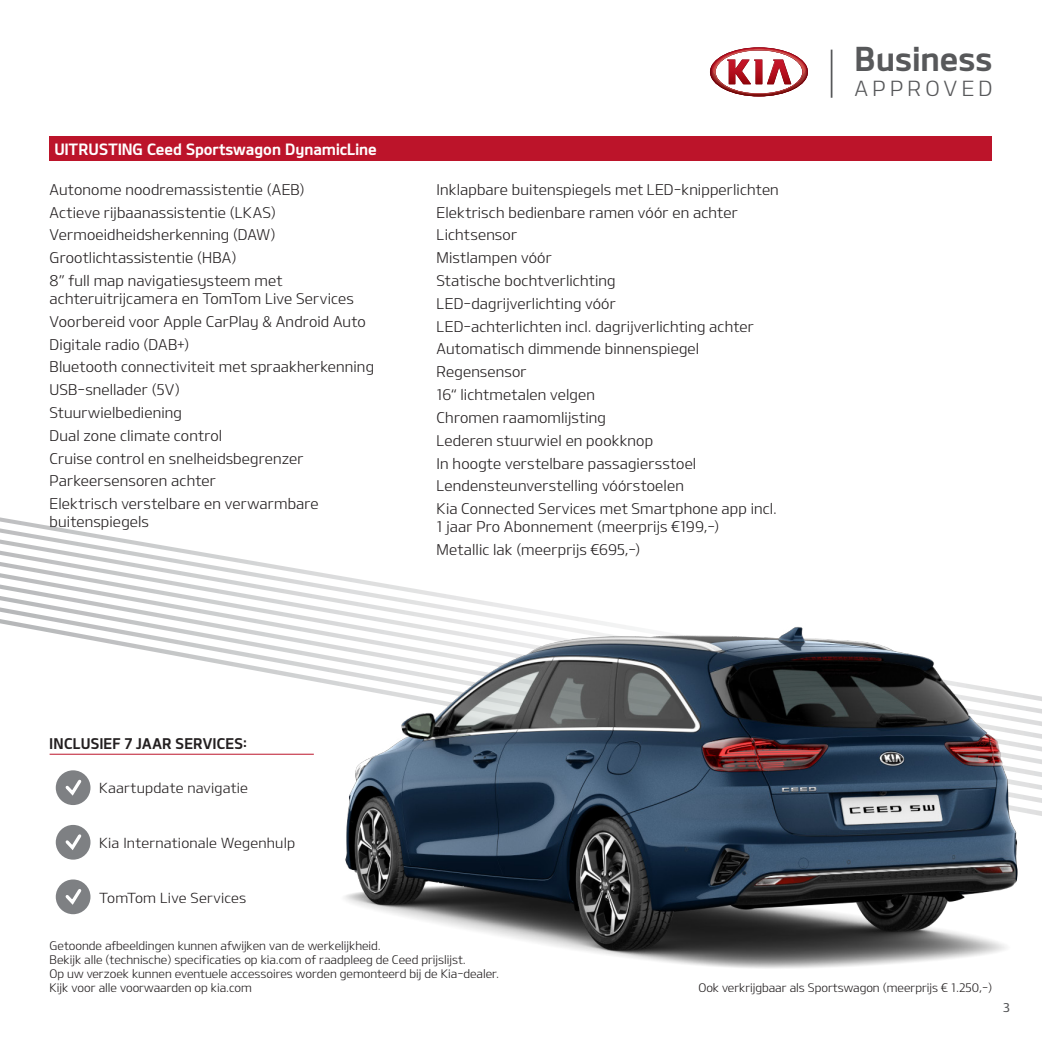
<style>
.page{position:relative;width:1042px;height:1042px;background:#fff}
.page>*{position:absolute;margin:0;border:0;box-sizing:border-box;transform-origin:0 0}
.t1{font:33.25px "KIAOTFB";color:#57585a}
.t2{font:21px "KIAOTFL";letter-spacing:.195em;color:#57585a}
.t3{font:15.75px "KIAOTFB";letter-spacing:-.005em;color:#fff}
.t4{font:14.88px/22.8px "KIAOTFL";letter-spacing:.01em;color:#231f20}
.t5{font:14.88px "KIAOTFB";letter-spacing:.015em;color:#231f20}
.t6{font:14px "KIAOTFL";letter-spacing:.015em;color:#231f20}
.t7{font:12.25px "Kia OTFM";color:#57585a}
.t8{font:11.9px/14.3px "KIAOTFL";letter-spacing:-.005em;color:#231f20}
</style>
<div class="page">
<svg style="left:1px;top:517px;width:234px;height:288px"></svg>
<img style="left:231px;top:558px;width:811px;height:411px">
<div style="left:56px;top:770px;width:34px;height:35px;background:#7e8083;border-radius:50%"></div>
<svg style="left:65px;top:779px;width:17px;height:17px"></svg>
<div style="left:56px;top:825px;width:34px;height:34px;background:#7e8083;border-radius:50%"></div>
<svg style="left:65px;top:834px;width:17px;height:16px"></svg>
<div style="left:56px;top:879px;width:34px;height:35px;background:#7e8083;border-radius:50%"></div>
<svg style="left:65px;top:889px;width:17px;height:16px"></svg>
<hr style="left:831px;top:50px;width:1px;height:48px;background:#57585a">
<svg style="left:710px;top:47px;width:98px;height:49px"></svg>
<div style="left:50px;top:136px;width:942px;height:25px;background:#bc142a"></div>
<hr style="left:50px;top:754px;width:264px;height:1px;background:#bc142a">
<p class="t3" style="left:55px;top:139px;width:324px">UITRUSTING Ceed Sportswagon DynamicLine</p>
<p class="t4" style="left:50px;top:177px;width:256px">Autonome noodremassistentie (AEB)<br>Actieve rijbaanassistentie (LKAS)<br>Vermoeidheidsherkenning (DAW)<br>Grootlichtassistentie (HBA)<br>8” full map navigatiesysteem met</p>
<p class="t4" style="left:50px;top:286px;width:326px">achteruitrijcamera en TomTom Live Services Voorbereid voor Apple CarPlay &amp; Android Auto Digitale radio (DAB+)<br>Bluetooth connectiviteit met spraakherkenning USB-snellader (5V)<br>Stuurwielbediening<br>Dual zone climate control<br>Cruise control en snelheidsbegrenzer Parkeersensoren achter<br>Elektrisch verstelbare en verwarmbare</p>
<p class="t4" style="left:50px;top:510px;width:101px">buitenspiegels</p>
<p class="t4" style="left:437px;top:177px;width:344px">Inklapbare buitenspiegels met LED-knipperlichten Elektrisch bedienbare ramen vóór en achter Lichtsensor<br>Mistlampen vóór<br>Statische bochtverlichting<br>LED-dagrijverlichting vóór<br>LED-achterlichten incl. dagrijverlichting achter Automatisch dimmende binnenspiegel Regensensor<br>16“ lichtmetalen velgen<br>Chromen raamomlijsting<br>Lederen stuurwiel en pookknop<br>In hoogte verstelbare passagiersstoel Lendensteunverstelling vóórstoelen<br>Kia Connected Services met Smartphone app incl.</p>
<p class="t4" style="left:437px;top:515px;width:284px">1 jaar Pro Abonnement (meerprijs €199,-)<br>Metallic lak (meerprijs €695,-)</p>
<h1 class="t1" style="left:854px;top:38px;width:140px">Business</h1>
<h2 class="t2" style="left:854px;top:75px;width:140px">APPROVED</h2>
<p class="t5" style="left:50px;top:734px;width:199px">INCLUSIEF 7 JAAR SERVICES:</p>
<p class="t6" style="left:99px;top:779px;width:150px">Kaartupdate navigatie</p>
<p class="t6" style="left:99px;top:834px;width:197px">Kia Internationale Wegenhulp</p>
<p class="t6" style="left:99px;top:888px;width:149px">TomTom Live Services</p>
<p class="t8" style="left:50px;top:937px;width:451px">Getoonde afbeeldingen kunnen afwijken van de werkelijkheid.<br>Bekijk alle (technische) specificaties op kia.com of raadpleeg de Ceed prijslijst.<br>Op uw verzoek kunnen eventuele accessoires worden gemonteerd bij de Kia-dealer.<br>Kijk voor alle voorwaarden op kia.com</p>
<p class="t8" style="left:698px;top:980px;width:295px">Ook verkrijgbaar als Sportswagon (meerprijs € 1.250,-)</p>
<p class="t7" style="left:1003px;top:999px;width:9px">3</p>
</div>
